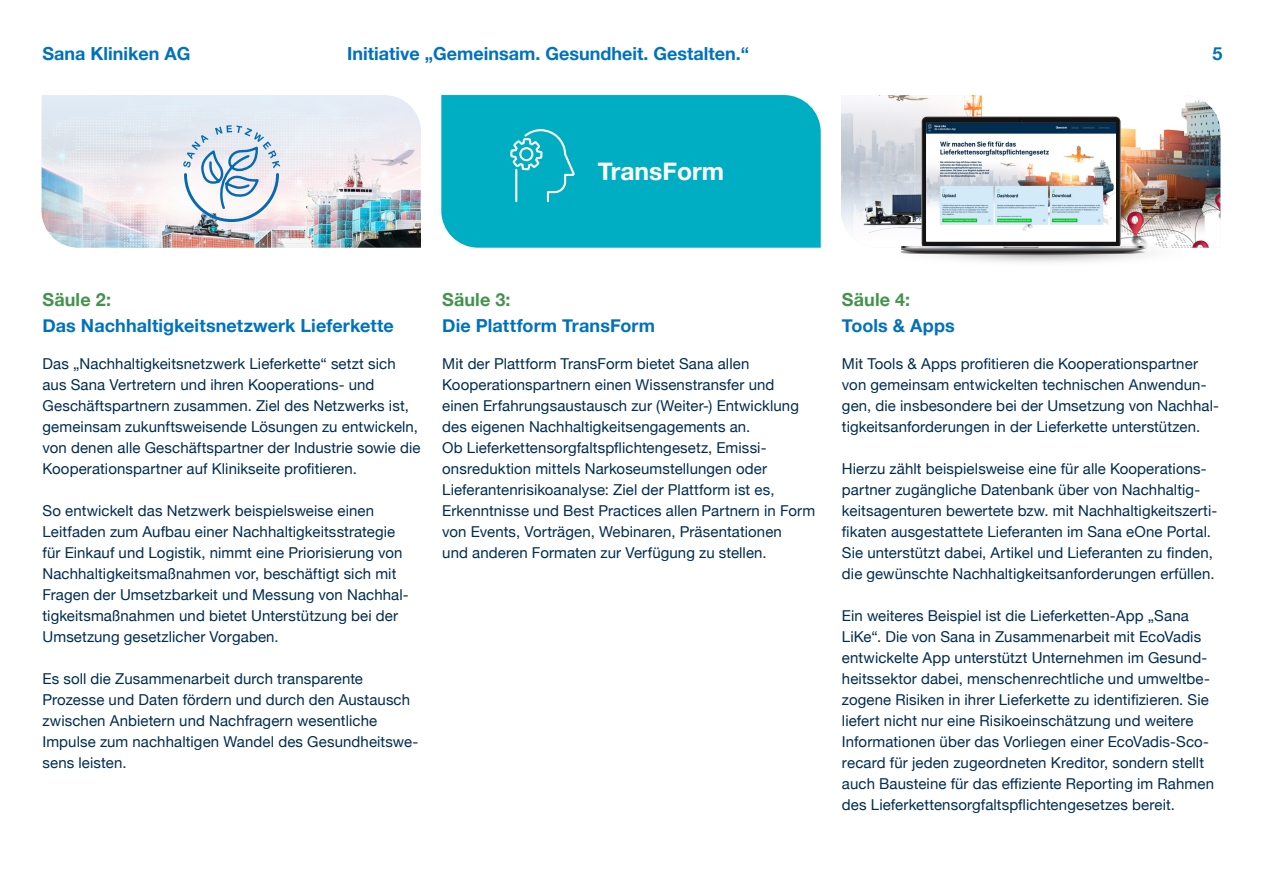
<style>
.page{position:relative;width:1263px;height:893px;background:#fff}
.page>*{position:absolute;margin:0;border:0;box-sizing:border-box;transform-origin:0 0}
.Abschnittstitel_Seite___schwarz{font:700 24.75px "Helvetica Neue";color:#fff}
.Fließtext{font:700 18px "Helvetica Neue";letter-spacing:.005em;color:#0072bb}
.Abschnittstitel_Seite___schwarz-2{font:700 18px "Helvetica Neue";color:#0072bb}
.Fließtext-2{font:700 18px "Helvetica Neue";letter-spacing:.005em;color:#44934d}
.Fließtext-3{font:15px/21px "Helvetica Neue";letter-spacing:.005em;color:#002c50}
</style>
<div class="page">
<img style="left:841px;top:95px;width:379px;height:153px">
<div style="left:441px;top:95px;width:380px;height:153px;background:#00aec3"></div>
<img style="left:42px;top:95px;width:379px;height:153px">
<img style="left:901px;top:117px;width:282px;height:145px">
<img style="left:926px;top:123px;width:190px;height:119px">
<svg style="left:183px;top:125px;width:97px;height:97px"></svg>
<svg style="left:510px;top:129px;width:65px;height:73px"></svg>
<p class="Abschnittstitel_Seite___schwarz-2" style="left:43px;top:40px;width:149px">Sana Kliniken AG</p>
<p class="Abschnittstitel_Seite___schwarz-2" style="left:1212px;top:40px;width:12px">5</p>
<p class="Abschnittstitel_Seite___schwarz-2" style="left:347px;top:40px;width:403px">Initiative „Gemeinsam. Gesundheit. Gestalten.“</p>
<p class="Abschnittstitel_Seite___schwarz" style="left:598px;top:152px;width:128px">TransForm</p>
<p class="Fließtext-2" style="left:43px;top:285px;width:70px">Säule 2:</p>
<p class="Fließtext" style="left:43px;top:311px;width:353px">Das Nachhaltigkeitsnetzwerk Lieferkette</p>
<p class="Fließtext-3" style="left:43px;top:354px;width:380px">Das „Nachhaltigkeitsnetzwerk Lieferkette“ setzt sich aus Sana Vertretern und ihren Kooperations- und Geschäftspartnern zusammen. Ziel des Netzwerks ist, gemeinsam zukunftsweisende Lösungen zu entwickeln, von denen alle Geschäftspartner der Industrie sowie die Kooperationspartner auf Klinikseite profitieren.</p>
<p class="Fließtext-3" style="left:43px;top:501px;width:368px">So entwickelt das Netzwerk beispielsweise einen Leitfaden zum Aufbau einer Nachhaltigkeitsstrategie für Einkauf und Logistik, nimmt eine Priorisierung von Nachhaltigkeitsmaßnahmen vor, beschäftigt sich mit Fragen der Umsetzbarkeit und Messung von Nachhal&shy;tigkeitsmaßnahmen und bietet Unterstützung bei der Umsetzung gesetzlicher Vorgaben.</p>
<p class="Fließtext-3" style="left:43px;top:669px;width:377px">Es soll die Zusammenarbeit durch transparente Prozesse und Daten fördern und durch den Austausch zwischen Anbietern und Nachfragern wesentliche Impulse zum nachhaltigen Wandel des Gesundheitswe&shy;sens leisten.</p>
<p class="Fließtext-2" style="left:442px;top:285px;width:70px">Säule 3:</p>
<p class="Fließtext" style="left:442px;top:311px;width:214px">Die Plattform TransForm</p>
<p class="Fließtext-3" style="left:442px;top:354px;width:374px">Mit der Plattform TransForm bietet Sana allen Kooperationspartnern einen Wissenstransfer und<br>einen Erfahrungsaustausch zur (Weiter-) Entwicklung des eigenen Nachhaltigkeitsengagements an.<br>Ob Lieferkettensorgfaltspflichtengesetz, Emissi&shy;onsreduktion mittels Narkoseumstellungen oder Lieferantenrisikoanalyse: Ziel der Plattform ist es, Erkenntnisse und Best Practices allen Partnern in Form von Events, Vorträgen, Webinaren, Präsentationen<br>und anderen Formaten zur Verfügung zu stellen.</p>
<p class="Fließtext-2" style="left:842px;top:285px;width:70px">Säule 4:</p>
<p class="Fließtext" style="left:842px;top:311px;width:114px">Tools &amp; Apps</p>
<p class="Fließtext-3" style="left:842px;top:354px;width:378px">Mit Tools &amp; Apps profitieren die Kooperationspartner von gemeinsam entwickelten technischen Anwendun&shy;gen, die insbesondere bei der Umsetzung von Nachhal&shy;tigkeitsanforderungen in der Lieferkette unterstützen.</p>
<p class="Fließtext-3" style="left:842px;top:459px;width:377px">Hierzu zählt beispielsweise eine für alle Kooperations&shy;partner zugängliche Datenbank über von Nachhaltig&shy;keitsagenturen bewertete bzw. mit Nachhaltigkeitszerti&shy;fikaten ausgestattete Lieferanten im Sana eOne Portal.<br>Sie unterstützt dabei, Artikel und Lieferanten zu finden, die gewünschte Nachhaltigkeitsanforderungen erfüllen.</p>
<p class="Fließtext-3" style="left:842px;top:606px;width:373px">Ein weiteres Beispiel ist die Lieferketten-App „Sana LiKe“. Die von Sana in Zusammenarbeit mit EcoVadis entwickelte App unterstützt Unternehmen im Gesund&shy;heitssektor dabei, menschenrechtliche und umweltbe&shy;zogene Risiken in ihrer Lieferkette zu identifizieren. Sie liefert nicht nur eine Risikoeinschätzung und weitere Informationen über das Vorliegen einer EcoVadis-Sco&shy;recard für jeden zugeordneten Kreditor, sondern stellt auch Bausteine für das effiziente Reporting im Rahmen des Lieferkettensorgfaltspflichtengesetzes bereit.</p>
</div>
